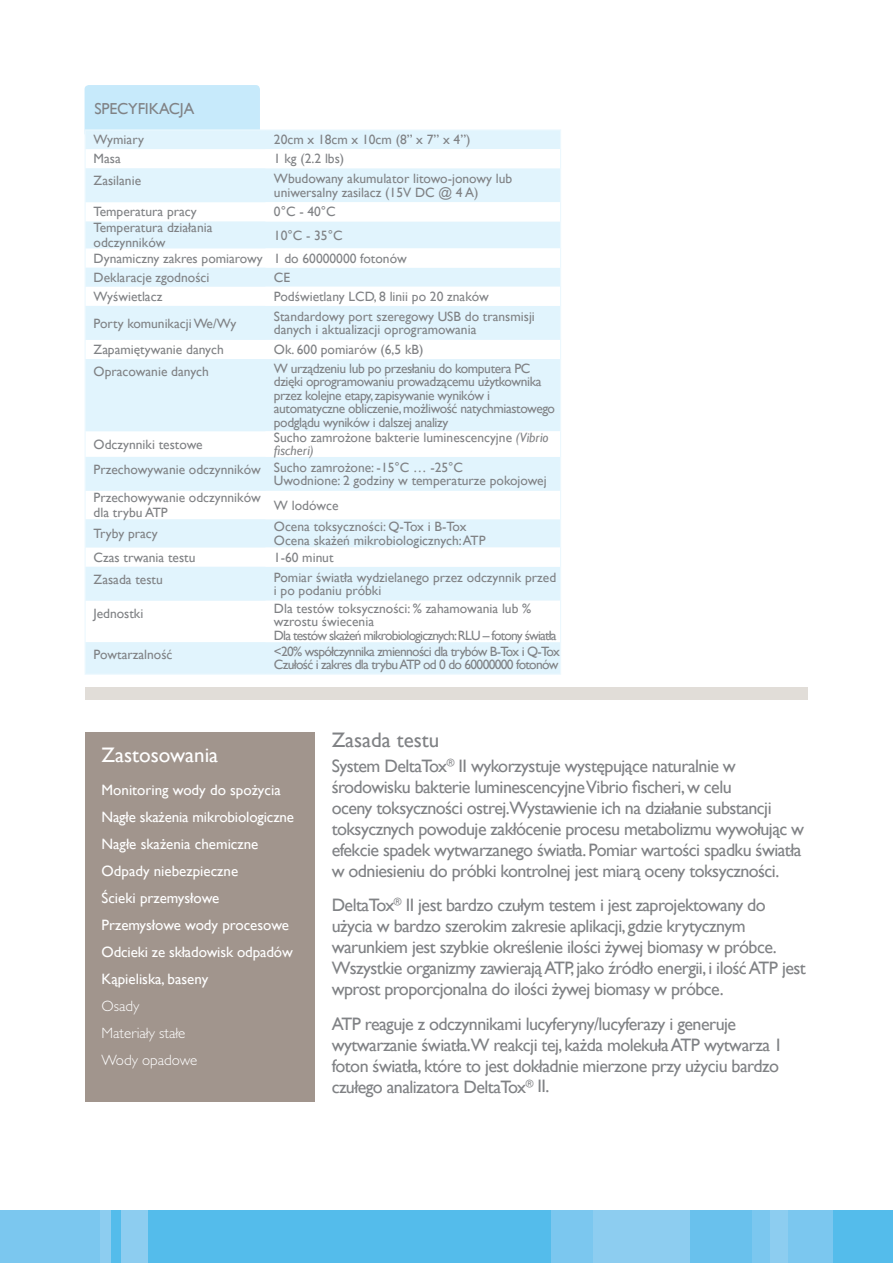
<style>
.page{position:relative;width:893px;height:1263px;background:#fff}
.page>*{position:absolute;margin:0;border:0;box-sizing:border-box;transform-origin:0 0}
.t1{font:21px "Gill Sans";color:#fff}
.t2{font:21px "Gill Sans";color:#808285}
.t3{font:18px/21px "Gill Sans";letter-spacing:-.03em;color:#808285}
.t4{font:15.9px "Gill Sans";letter-spacing:-.01em;color:#808285}
.t5{font:15px/27px "Gill Sans";color:#fff}
.t6{font:300 15px/27px "Gill Sans";color:#fff}
.t7{font:13.5px/13.5px "Gill Sans";color:#808285}
.t8{font:13.5px/13.5px "Gill Sans";letter-spacing:-.03em;color:#808285}
.t9{font:13.5px/13.5px "Gill Sans";letter-spacing:-.02em;color:#808285}
.t10{font:13.5px/13.5px "Gill Sans";letter-spacing:-.05em;color:#808285}
.s1{font-style:italic}
</style>
<div class="page">
<div style="left:551px;top:1210px;width:237px;height:53px;background:#8dcdf0"></div>
<div style="left:809px;top:1210px;width:84px;height:53px;background:#54bceb"></div>
<div style="left:788px;top:1210px;width:45px;height:53px;background:#7bc7ef"></div>
<div style="left:751px;top:1210px;width:19px;height:53px;background:#7bc7ef"></div>
<div style="left:111px;top:1210px;width:440px;height:53px;background:#54bceb"></div>
<div style="left:100px;top:1210px;width:11px;height:53px;background:#8dcdf0"></div>
<div style="left:0;top:1210px;width:100px;height:53px;background:#7bc7ef"></div>
<div style="left:690px;top:1210px;width:61px;height:53px;background:#69c1ed"></div>
<div style="left:121px;top:1210px;width:27px;height:53px;background:#8dcdf0"></div>
<div style="left:551px;top:1210px;width:41px;height:53px;background:#7bc7ef"></div>
<div style="left:85px;top:687px;width:723px;height:13px;background:#e1ddd8"></div>
<div style="left:85px;top:732px;width:230px;height:369px;background:#a1958d"></div>
<div style="left:85px;top:85px;width:175px;height:52px;background:#c7eafb;border-radius:4px"></div>
<svg style="left:86px;top:131px;width:474px;height:543px;fill:#e1f4fd"></svg>
<svg style="left:265px;top:149px;width:295px;height:493px;fill:#e1f4fd"></svg>
<hr style="left:85px;top:129px;width:180px;height:2px;background:#ecf8fe">
<hr style="left:265px;top:129px;width:296px;height:2px;background:#ecf8fe">
<svg style="left:85px;top:131px;width:1px;height:37px"></svg>
<svg style="left:560px;top:131px;width:1px;height:37px"></svg>
<hr style="left:85px;top:168px;width:1px;height:34px;background:#ecf8fe">
<hr style="left:560px;top:168px;width:1px;height:34px;background:#ecf8fe">
<svg style="left:85px;top:202px;width:1px;height:104px"></svg>
<svg style="left:560px;top:202px;width:1px;height:104px"></svg>
<hr style="left:85px;top:306px;width:1px;height:34px;background:#ecf8fe">
<hr style="left:560px;top:306px;width:1px;height:34px;background:#ecf8fe">
<svg style="left:85px;top:340px;width:1px;height:19px"></svg>
<svg style="left:560px;top:340px;width:1px;height:19px"></svg>
<hr style="left:85px;top:359px;width:1px;height:72px;background:#ecf8fe">
<hr style="left:560px;top:359px;width:1px;height:72px;background:#ecf8fe">
<svg style="left:85px;top:431px;width:1px;height:26px"></svg>
<svg style="left:560px;top:431px;width:1px;height:26px"></svg>
<hr style="left:85px;top:457px;width:1px;height:34px;background:#ecf8fe">
<hr style="left:560px;top:457px;width:1px;height:34px;background:#ecf8fe">
<svg style="left:85px;top:491px;width:1px;height:76px"></svg>
<svg style="left:560px;top:491px;width:1px;height:76px"></svg>
<hr style="left:85px;top:567px;width:1px;height:34px;background:#ecf8fe">
<hr style="left:560px;top:567px;width:1px;height:34px;background:#ecf8fe">
<hr style="left:85px;top:601px;width:1px;height:41px;background:#ecf8fe">
<hr style="left:560px;top:601px;width:1px;height:41px;background:#ecf8fe">
<hr style="left:85px;top:642px;width:1px;height:32px;background:#ecf8fe">
<hr style="left:560px;top:642px;width:1px;height:32px;background:#ecf8fe">
<hr style="left:85px;top:674px;width:180px;height:1px;background:#ecf8fe">
<hr style="left:265px;top:674px;width:296px;height:1px;background:#ecf8fe">
<p class="t4" style="left:94px;top:99px;width:101px">SPECYFIKACJA</p>
<p class="t7" style="left:94px;top:133px;width:52px">Wymiary</p>
<p class="t7" style="left:274px;top:133px;width:198px">20cm x 18cm x 10cm (8” x 7” x 4”)</p>
<p class="t7" style="left:94px;top:152px;width:29px">Masa</p>
<p class="t7" style="left:274px;top:152px;width:72px">1 kg (2.2 lbs)</p>
<p class="t7" style="left:94px;top:174px;width:49px">Zasilanie</p>
<p class="t7" style="left:274px;top:172px;width:240px">Wbudowany akumulator litowo-jonowy lub uniwersalny zasilacz (15V DC @ 4 A)</p>
<p class="t7" style="left:94px;top:205px;width:105px">Temperatura pracy</p>
<p class="t7" style="left:274px;top:205px;width:63px">0°C - 40°C</p>
<p class="t7" style="left:94px;top:220px;width:120px;line-height:15px">Temperatura działania odczynników</p>
<p class="t7" style="left:94px;top:224px;width:315px;line-height:23.1px;text-indent:180px">10°C - 35°C<br>Dynamiczny zakres pomiarowy 1 do 60000000 fotonów</p>
<p class="t7" style="left:94px;top:271px;width:117px">Deklaracje zgodności</p>
<p class="t7" style="left:274px;top:271px;width:18px">CE</p>
<p class="t7" style="left:94px;top:290px;width:70px">Wyświetlacz</p>
<p class="t7" style="left:274px;top:290px;width:217px">Podświetlany LCD, 8 linii po 20 znaków</p>
<p class="t7" style="left:94px;top:316px;width:144px">Porty komunikacji We/Wy</p>
<p class="t7" style="left:274px;top:310px;width:262px">Standardowy port szeregowy USB do transmisji danych i aktualizacji oprogramowania</p>
<p class="t7" style="left:94px;top:343px;width:132px">Zapamiętywanie danych</p>
<p class="t7" style="left:274px;top:343px;width:151px">Ok. 600 pomiarów (6,5 kB)</p>
<p class="t7" style="left:94px;top:365px;width:117px">Opracowanie danych</p>
<p class="t8" style="left:274px;top:362px;width:283px">W urządzeniu lub po przesłaniu do komputera PC dzięki oprogramowaniu prowadzącemu użytkownika przez kolejne etapy, zapisywanie wyników i automatyczne obliczenie, możliwość natychmiastowego podglądu wyników i dalszej analizy</p>
<p class="t7" style="left:94px;top:438px;width:110px">Odczynniki testowe</p>
<p class="t7" style="left:274px;top:431px;width:276px">Sucho zamrożone bakterie luminescencyjne <span class="s1">(Vibrio fischeri)</span></p>
<p class="t7" style="left:274px;top:461px;width:274px;text-indent:-180px">Przechowywanie odczynników Sucho zamrożone: -15°C … -25°C<br>Uwodnione: 2 godziny w temperaturze pokojowej</p>
<p class="t7" style="left:94px;top:490px;width:169px;line-height:15px">Przechowywanie odczynników dla trybu ATP</p>
<p class="t7" style="left:274px;top:499px;width:66px">W lodówce</p>
<p class="t7" style="left:94px;top:527px;width:66px">Tryby pracy</p>
<p class="t7" style="left:274px;top:520px;width:213px">Ocena toksyczności: Q-Tox i B-Tox<br>Ocena skażeń mikrobiologicznych: ATP</p>
<p class="t7" style="left:94px;top:551px;width:103px">Czas trwania testu</p>
<p class="t7" style="left:274px;top:551px;width:61px">1-60 minut</p>
<p class="t7" style="left:94px;top:573px;width:71px">Zasada testu</p>
<p class="t7" style="left:274px;top:570px;width:284px">Pomiar światła wydzielanego przez odczynnik przed i po podaniu próbki</p>
<p class="t7" style="left:94px;top:607px;width:51px">Jednostki</p>
<p class="t9" style="left:274px;top:601px;width:284px">Dla testów toksyczności: % zahamowania lub % wzrostu świecenia<br>Dla testów skażeń mikrobiologicznych:RLU – fotony światła</p>
<p class="t7" style="left:94px;top:648px;width:80px">Powtarzalność</p>
<p class="t10" style="left:274px;top:645px;width:288px">&lt;20% współczynnika zmienności dla trybów B-Tox i Q-Tox<br>Czułość i zakres dla trybu ATP od 0 do 60000000 fotonów</p>
<h1 class="t1" style="left:101px;top:742px;width:118px">Zastosowania</h1>
<p class="t5" style="left:101px;top:777px;width:194px">Monitoring wody do spożycia<br>Nagłe skażenia mikrobiologiczne<br>Nagłe skażenia chemiczne<br>Odpady niebezpieczne<br>Ścieki przemysłowe<br>Przemysłowe wody procesowe<br>Odcieki ze składowisk odpadów<br>Kąpieliska, baseny</p>
<p class="t6" style="left:101px;top:993px;width:97px">Osady<br>Materiały stałe<br>Wody opadowe</p>
<h1 class="t2" style="left:332px;top:727px;width:109px">Zasada testu</h1>
<p class="t3" style="left:332px;top:756px;width:474px">System DeltaTox<sup>®</sup> II wykorzystuje występujące naturalnie w środowisku bakterie luminescencyjne Vibrio fischeri, w celu<br>oceny toksyczności ostrej.Wystawienie ich na działanie substancji toksycznych powoduje zakłócenie procesu metabolizmu wywołując w efekcie spadek wytwarzanego światła. Pomiar wartości spadku światła w odniesieniu do próbki kontrolnej jest miarą oceny toksyczności.</p>
<p class="t3" style="left:332px;top:895px;width:476px">DeltaTox<sup>®</sup> II jest bardzo czułym testem i jest zaprojektowany do użycia w bardzo szerokim zakresie aplikacji, gdzie krytycznym warunkiem jest szybkie określenie ilości żywej biomasy w próbce.<br>Wszystkie organizmy zawierają ATP, jako źródło energii, i ilość ATP jest wprost proporcjonalna do ilości żywej biomasy w próbce.</p>
<h2 class="t3" style="left:332px;top:1013px;width:453px">ATP reaguje z odczynnikami lucyferyny/lucyferazy i generuje wytwarzanie światła.W reakcji tej, każda molekuła ATP wytwarza 1 foton światła, które to jest dokładnie mierzone przy użyciu bardzo czułego analizatora DeltaTox<sup>®</sup> II.</h2>
</div>
